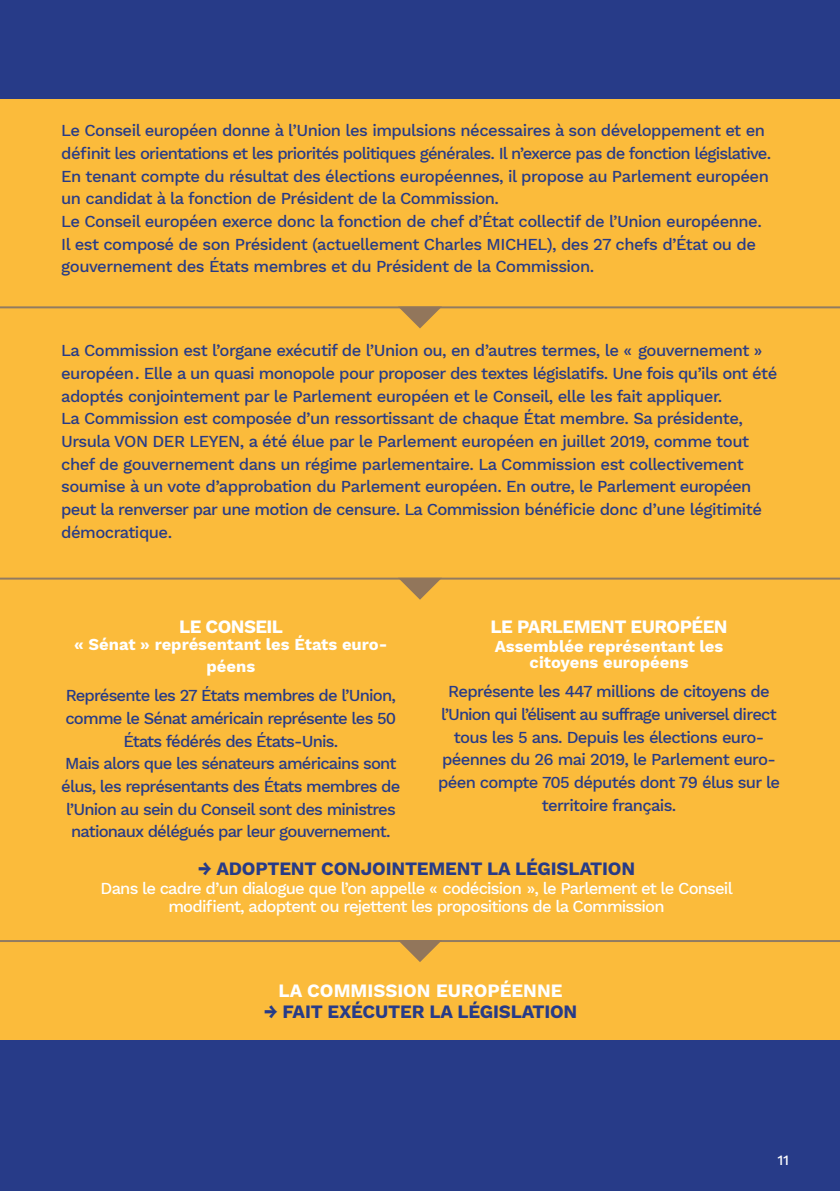
<style>
.page{position:relative;width:840px;height:1191px;background:#fff}
.page>*{position:absolute;margin:0;border:0;box-sizing:border-box;transform-origin:0 0}
.Texte_Courant{font:700 18.6px "Work Sans";letter-spacing:-.01em;color:#273b88}
.t1{font:700 18.6px "Work Sans";letter-spacing:-.03em;color:#fff}
.t2{font:700 18.6px "Work Sans";color:#fff}
.Texte_Courant-2{font:500 16.6px/22.6px "Work Sans";letter-spacing:-.035em;color:#273b88}
.Texte_Courant-3{font:500 16.6px "Work Sans";letter-spacing:-.05em;color:#fff}
.t3{font:700 16.6px/22.6px "Work Sans";color:#fff;text-align:center}
.t4{font:500 14px "Work Sans";color:#fff}
</style>
<div class="page">
<div style="left:0;top:0;width:839px;height:1191px;background:#273b88"></div>
<div style="left:0;top:99px;width:839px;height:940px;background:#fbbb3b"></div>
<hr style="left:0;top:306px;width:839px;height:2px;background:#273b88">
<svg style="left:398px;top:306px;width:43px;height:22px"></svg>
<hr style="left:0;top:577px;width:839px;height:2px;background:#273b88">
<svg style="left:398px;top:578px;width:43px;height:22px"></svg>
<hr style="left:0;top:940px;width:839px;height:2px;background:#273b88">
<svg style="left:398px;top:940px;width:43px;height:22px"></svg>
<p class="Texte_Courant-2" style="left:61px;top:120px;width:711px">Le Conseil européen donne à l’Union les impulsions nécessaires à son développement et en définit les orientations et les priorités politiques générales. Il n’exerce pas de fonction législative.<br>En tenant compte du résultat des élections européennes, il propose au Parlement européen un candidat à la fonction de Président de la Commission.</p>
<p class="Texte_Courant-2" style="left:61px;top:211px;width:701px">Le Conseil européen exerce donc la fonction de chef d’État collectif de l’Union européenne.<br>Il est composé de son Président (actuellement Charles MICHEL), des 27 chefs d’État ou de gouvernement des États membres et du Président de la Commission.</p>
<p class="Texte_Courant-2" style="left:61px;top:340px;width:717px">La Commission est l’organe exécutif de l’Union ou, en d’autres termes, le « gouvernement » européen. Elle a un quasi monopole pour proposer des textes législatifs. Une fois qu’ils ont été adoptés conjointement par le Parlement européen et le Conseil, elle les fait appliquer.</p>
<p class="Texte_Courant-2" style="left:61px;top:408px;width:702px">La Commission est composée d’un ressortissant de chaque État membre. Sa présidente, Ursula VON DER LEYEN, a été élue par le Parlement européen en juillet 2019, comme tout chef de gouvernement dans un régime parlementaire. La Commission est collectivement soumise à un vote d’approbation du Parlement européen. En outre, le Parlement européen peut la renverser par une motion de censure. La Commission bénéficie donc d’une légitimité démocratique.</p>
<p class="t1" style="left:179px;top:615px;width:106px">LE CONSEIL</p>
<p class="t3" style="left:74px;top:633px;width:314px">« Sénat » représentant les États euro&shy;péens</p>
<p class="Texte_Courant-2" style="left:65px;top:685px;width:332px;text-align:center">Représente les 27 États membres de l’Union, comme le Sénat américain représente les 50<br>États fédérés des États-Unis.</p>
<p class="Texte_Courant-2" style="left:61px;top:753px;width:340px;text-align:center">Mais alors que les sénateurs américains sont élus, les représentants des États membres de l’Union au sein du Conseil sont des ministres nationaux délégués par leur gouvernement.</p>
<p class="t1" style="left:490px;top:615px;width:238px">LE PARLEMENT EUROPÉEN</p>
<p class="t3" style="left:494px;top:638px;width:230px;line-height:16.8px">Assemblée représentant les citoyens européens</p>
<p class="Texte_Courant-2" style="left:438px;top:681px;width:343px;text-align:center">Représente les 447 millions de citoyens de l’Union qui l’élisent au suffrage universel direct tous les 5 ans. Depuis les élections euro&shy;péennes du 26 mai 2019, le Parlement euro&shy;péen compte 705 députés dont 79 élus sur le territoire français.</p>
<p class="Texte_Courant" style="left:198px;top:858px;width:438px">→ ADOPTENT CONJOINTEMENT LA LÉGISLATION</p>
<p class="Texte_Courant-3" style="left:101px;top:878px;width:633px">Dans le cadre d’un dialogue que l’on appelle « codécision », le Parlement et le Conseil</p>
<p class="Texte_Courant-3" style="left:168px;top:896px;width:497px">modifient, adoptent ou rejettent les propositions de la Commission</p>
<p class="t2" style="left:278px;top:979px;width:285px">LA COMMISSION EUROPÉENNE</p>
<p class="Texte_Courant" style="left:263px;top:1000px;width:315px">→ FAIT EXÉCUTER LA LÉGISLATION</p>
<p class="t4" style="left:777px;top:1152px;width:13px">11</p>
</div>
